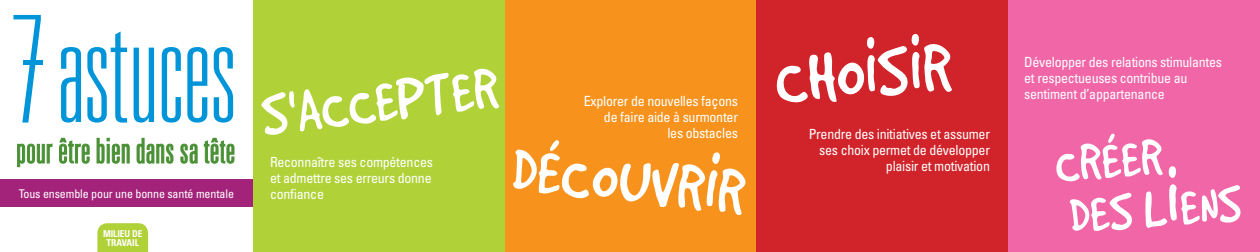
<style>
.page{position:relative;width:1260px;height:252px;background:#fff}
.page>*{position:absolute;margin:0;border:0;box-sizing:border-box;transform-origin:0 0}
.t1{font:76.3px "Good Dog";color:#fff;scale:.9 1}
.t2{font:71.1px "Good Dog";color:#fff;scale:.9 1}
.t3{font:64.5px "Good Dog";color:#fff;scale:.9 1}
.t4{font:57.4px/52px "Good Dog";color:#fff;scale:.9 1}
.t5{font:condensed 14px/16px "Univers";letter-spacing:-.02em;color:#fff;text-align:right}
.t6{font:condensed 12px "Univers";letter-spacing:-.01em;color:#fff}
.t7{font:700 condensed 9.4px/8.6px "Univers";letter-spacing:-.01em;color:#fff;text-align:center}
.s1{font-size:106.6px}
</style>
<div class="page">
<div style="left:504px;top:0;width:252px;height:252px;background:#f7931d"></div>
<div style="left:756px;top:0;width:252px;height:252px;background:#d1232a"></div>
<div style="left:1008px;top:0;width:252px;height:252px;background:#f166a7"></div>
<div style="left:253px;top:0;width:251px;height:252px;background:#b0d137"></div>
<div style="left:0;top:179px;width:253px;height:28px;background:#a3237a"></div>
<svg style="left:97px;top:223px;width:51px;height:29px"></svg>
<svg style="left:61px;top:31px;width:172px;height:92px"></svg>
<svg style="left:18px;top:138px;width:216px;height:29px"></svg>
<svg style="left:13px;top:15px;width:28px;height:108px"></svg>
<hr style="left:23px;top:61px;width:19px;height:4px;background:#0095d9">
<p class="t6" style="left:19px;top:186px;width:217px">Tous ensemble pour une bonne santé mentale</p>
<p class="t7" style="left:103px;top:229px;width:41px">MILIEU DE<br>TRAVAIL</p>
<p class="t3" style="left:258px;top:83px;width:265px;rotate:-7deg">S'ACCEPTER</p>
<p class="t5" style="left:270px;top:154px;width:165px;text-align:justify">Reconnaître ses compétences et admettre ses erreurs donne confiance</p>
<p class="t5" style="left:584px;top:92px;width:156px">Explorer de nouvelles façons de faire aide à surmonter<br>les obstacles</p>
<p class="t2" style="left:516px;top:132px;width:260px;rotate:6deg">DÉCOUVR<span class="s1">i</span>R</p>
<p class="t1" style="left:773px;top:40px;width:197px;rotate:-4deg">CHO<span class="s1">i</span>S<span class="s1">i</span>R</p>
<p class="t5" style="left:809px;top:126px;width:183px">Prendre des initiatives et assumer ses choix permet de développer plaisir et motivation</p>
<p class="t5" style="left:1024px;top:53px;width:199px;text-align:left">Développer des relations stimulantes et respectueuses contribue au sentiment d’appartenance</p>
<p class="t4" style="left:1054px;top:138px;width:204px;rotate:-4deg">CRÉER<br>DES L<span class="s1">i</span>ENS</p>
</div>
